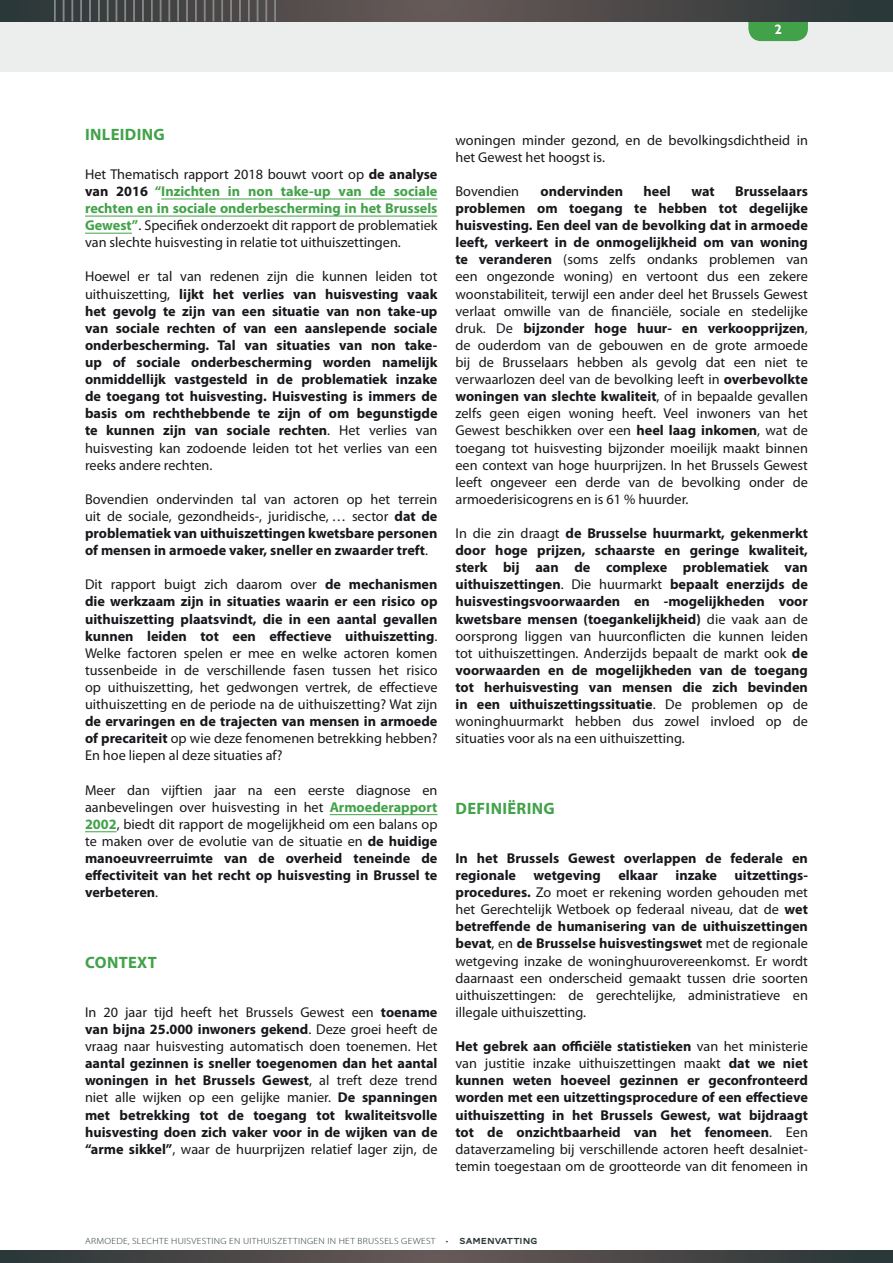
<style>
.page{position:relative;width:893px;height:1263px;background:#fff}
.page>*{position:absolute;margin:0;border:0;box-sizing:border-box;transform-origin:0 0}
.t1{font:700 16.5px "Myriad Pro";letter-spacing:.02em;color:#42a249}
.t2{font:14.25px/17.1px "Myriad Pro";color:#1a171c;text-align:justify}
.t3{font:700 14.25px/17.1px "Myriad Pro";color:#1a171c;text-align:justify}
.t4{font:700 13.5px "Gill Sans";color:#fff}
.t5{font:300 9px "Myriad Pro";letter-spacing:.03em;color:#2b3839;scale:1.1 1}
.s1{font-weight:700}
.s2{font-weight:700;color:#42a249}
.s3{font-weight:400}
.s4{font-family:"AW Conqueror Carved One";font-weight:400}
</style>
<div class="page">
<div style="left:0;top:0;width:893px;height:71px;background:#eceded"></div>
<svg style="left:0;top:1250px;width:893px;height:13px;background:#484747"></svg>
<svg style="left:748px;top:21px;width:60px;height:20px"></svg>
<svg style="left:0;top:0;width:893px;height:21px;background:#494848"></svg>
<hr style="left:54px;top:0;width:2px;height:21px;background:#87888a">
<svg style="left:63px;top:0;width:1px;height:21px"></svg>
<svg style="left:72px;top:0;width:1px;height:21px"></svg>
<hr style="left:80px;top:0;width:2px;height:21px;background:#87888a">
<hr style="left:89px;top:0;width:2px;height:21px;background:#87888a">
<hr style="left:98px;top:0;width:2px;height:21px;background:#87888a">
<svg style="left:107px;top:0;width:1px;height:21px"></svg>
<svg style="left:116px;top:0;width:1px;height:21px"></svg>
<svg style="left:125px;top:0;width:1px;height:21px"></svg>
<hr style="left:133px;top:0;width:2px;height:21px;background:#87888a">
<hr style="left:142px;top:0;width:2px;height:21px;background:#87888a">
<svg style="left:151px;top:0;width:1px;height:21px"></svg>
<svg style="left:160px;top:0;width:1px;height:21px"></svg>
<svg style="left:169px;top:0;width:1px;height:21px"></svg>
<hr style="left:177px;top:0;width:2px;height:21px;background:#87888a">
<hr style="left:186px;top:0;width:2px;height:21px;background:#87888a">
<hr style="left:195px;top:0;width:2px;height:21px;background:#87888a">
<svg style="left:204px;top:0;width:1px;height:21px"></svg>
<svg style="left:213px;top:0;width:1px;height:21px"></svg>
<svg style="left:222px;top:0;width:1px;height:21px"></svg>
<hr style="left:230px;top:0;width:2px;height:21px;background:#87888a">
<hr style="left:239px;top:0;width:2px;height:21px;background:#87888a">
<svg style="left:248px;top:0;width:1px;height:21px"></svg>
<svg style="left:257px;top:0;width:1px;height:21px"></svg>
<svg style="left:266px;top:0;width:1px;height:21px"></svg>
<hr style="left:274px;top:0;width:2px;height:21px;background:#87888a">
<hr style="left:161px;top:199px;width:276px;height:1px;background:#42a249">
<hr style="left:85px;top:216px;width:352px;height:1px;background:#42a249">
<hr style="left:85px;top:233px;width:47px;height:1px;background:#42a249">
<hr style="left:330px;top:814px;width:107px;height:1px;background:#42a249">
<hr style="left:85px;top:831px;width:32px;height:1px;background:#42a249">
<p class="t4" style="left:774px;top:22px;width:9px">2</p>
<p class="t1" style="left:85px;top:124px;width:81px">INLEIDING</p>
<p class="t2" style="left:85px;top:165px;width:354px">Het Thematisch rapport 2018 bouwt voort op <span class="s1">de analyse van 2016</span> <span class="s2">“Inzichten in non take-up van de sociale rechten en in sociale onderbescherming in het Brussels Gewest”</span>. Specifiek onderzoekt dit rapport de problematiek van slechte huisvesting in relatie tot uithuiszettingen.</p>
<p class="t3" style="left:85px;top:268px;width:354px"><span class="s3">Hoewel er tal van redenen zijn die kunnen leiden tot uithuiszetting,</span> lijkt het verlies van huisvesting vaak het gevolg te zijn van een situatie van non take-up van sociale rechten of van een aanslepende sociale onderbescherming. Tal van situaties van non take&shy;up of sociale onderbescherming worden namelijk onmiddellijk vastgesteld in de problematiek inzake de toegang tot huisvesting. Huisvesting is immers de basis om rechthebbende te zijn of om begunstigde te kunnen zijn van sociale rechten<span class="s3">. Het verlies van huisvesting kan zodoende leiden tot het verlies van een reeks andere rechten.</span></p>
<p class="t3" style="left:85px;top:490px;width:354px"><span class="s3">Bovendien ondervinden tal van actoren op het terrein uit de sociale, gezondheids-, juridische, … sector</span> dat de problematiek van uithuiszettingen kwetsbare personen of mensen in armoede vaker, sneller en zwaarder treft<span class="s3">.</span></p>
<p class="t2" style="left:85px;top:576px;width:354px">Dit rapport buigt zich daarom over <span class="s1">de mechanismen die werkzaam zijn in situaties waarin er een risico op uithuiszetting plaatsvindt, die in een aantal gevallen kunnen leiden tot een effectieve uithuiszetting</span>.<br>Welke factoren spelen er mee en welke actoren komen tussenbeide in de verschillende fasen tussen het risico op uithuiszetting, het gedwongen vertrek, de effectieve uithuiszetting en de periode na de uithuiszetting? Wat zijn</p>
<p class="t2" style="left:85px;top:713px;width:354px"><span class="s1">de ervaringen en de trajecten van mensen in armoede of precariteit</span> op wie deze fenomenen betrekking hebben?<br>En hoe liepen al deze situaties af?</p>
<p class="t2" style="left:85px;top:781px;width:354px">Meer dan vijftien jaar na een eerste diagnose en aanbevelingen over huisvesting in het <span class="s2">Armoederapport 2002</span>, biedt dit rapport de mogelijkheid om een balans op te maken over de evolutie van de situatie en <span class="s1">de huidige manoeuvreerruimte van de overheid teneinde de effectiviteit van het recht op huisvesting in Brussel te verbeteren</span>.</p>
<p class="t1" style="left:85px;top:952px;width:73px">CONTEXT</p>
<p class="t2" style="left:85px;top:1003px;width:354px">I n 20 jaar tijd heeft het Brussels Gewest een <span class="s1">toename van bijna 25.000 inwoners gekend</span>. Deze groei heeft de vraag naar huisvesting automatisch doen toenemen. Het</p>
<p class="t3" style="left:85px;top:1054px;width:354px">aantal gezinnen is sneller toegenomen dan het aantal woningen in het Brussels Gewest<span class="s3">, al treft deze trend niet alle wijken op een gelijke manier.</span> De spanningen met betrekking tot de toegang tot kwaliteitsvolle huisvesting doen zich vaker voor in de wijken van de “arme sikkel”<span class="s3">, waar de huurprijzen relatief lager zijn, de</span></p>
<p class="t2" style="left:455px;top:131px;width:354px">woningen minder gezond, en de bevolkingsdichtheid in het Gewest het hoogst is.</p>
<p class="t2" style="left:455px;top:182px;width:65px">Bovendien</p>
<p class="t3" style="left:541px;top:182px;width:84px">ondervinden</p>
<p class="t3" style="left:644px;top:182px;width:29px">heel</p>
<p class="t3" style="left:691px;top:182px;width:25px">wat</p>
<p class="t2" style="left:455px;top:182px;width:354px;text-indent:280px"><span class="s1">Brusselaars problemen om toegang te hebben tot degelijke huisvesting. Een deel van de bevolking dat in armoede leeft, verkeert in de onmogelijkheid om van woning te veranderen</span> (soms zelfs ondanks problemen van een ongezonde woning) en vertoont dus een zekere woonstabiliteit, terwijl een ander deel het Brussels Gewest verlaat omwille van de financiële, sociale en stedelijke druk. De <span class="s1">bijzonder hoge huur- en verkoopprijzen</span>, de ouderdom van de gebouwen en de grote armoede bij de Brusselaars hebben als gevolg dat een niet te verwaarlozen deel van de bevolking leeft in <span class="s1">overbevolkte woningen van slechte kwaliteit</span>, of in bepaalde gevallen zelfs geen eigen woning heeft. Veel inwoners van het Gewest beschikken over een <span class="s1">heel laag inkomen</span>, wat de toegang tot huisvesting bijzonder moeilijk maakt binnen een context van hoge huurprijzen. I n het Brussels Gewest leeft ongeveer een derde van de bevolking onder de armoederisicogrens en is 61 % huurder.</p>
<p class="t3" style="left:455px;top:524px;width:354px"><span class="s3">I n die zin draagt</span> de Brusselse huurmarkt, gekenmerkt door hoge prijzen, schaarste en geringe kwaliteit, sterk bij aan de complexe problematiek van uithuiszettingen<span class="s3">. Die huurmarkt</span> bepaalt enerzijds de huisvestingsvoorwaarden en -mogelijkheden voor kwetsbare mensen (toegankelijkheid) <span class="s3">die vaak aan de oorsprong liggen van huurconflicten die kunnen leiden tot uithuiszettingen. Anderzijds bepaalt de markt ook</span> de voorwaarden en de mogelijkheden van de toegang tot herhuisvesting van mensen die zich bevinden in een uithuiszettingssituatie<span class="s3">. De problemen op de woninghuurmarkt hebben dus zowel invloed op de situaties voor als na een uithuiszetting.</span></p>
<p class="t1" style="left:456px;top:798px;width:101px">DEFINIËRING</p>
<p class="t2" style="left:455px;top:849px;width:354px"><span class="s1">In het Brussels Gewest overlappen de federale en regionale wetgeving elkaar inzake uitzettings&shy;procedures.</span> Zo moet er rekening worden gehouden met het Gerechtelijk Wetboek op federaal niveau, dat de <span class="s1">wet betreffende de humanisering van de uithuiszettingen bevat</span>, en <span class="s1">de Brusselse huisvestingswet</span> met de regionale wetgeving inzake de woninghuurovereenkomst. Er wordt daarnaast een onderscheid gemaakt tussen drie soorten uithuiszettingen: de gerechtelijke, administratieve en illegale uithuiszetting.</p>
<p class="t3" style="left:455px;top:1037px;width:354px">Het gebrek aan officiële statistieken <span class="s3">van het ministerie van justitie inzake uithuiszettingen maakt</span> dat we niet kunnen weten hoeveel gezinnen er geconfronteerd worden met een uitzettingsprocedure of een effectieve uithuiszetting in het Brussels Gewest, wat bijdraagt tot de onzichtbaarheid van het fenomeen<span class="s3">. Een dataverzameling bij verschillende actoren heeft desalniet&shy;temin toegestaan om de grootteorde van dit fenomeen in</span></p>
<p class="t5" style="left:85px;top:1236px;width:413px">ARMOEDE, SLECHTE HUISVESTING EN UITHUISZETTINGEN IN HET BRUSSELS GEWEST • <span class="s4">SAMENVATTING</span></p>
</div>
